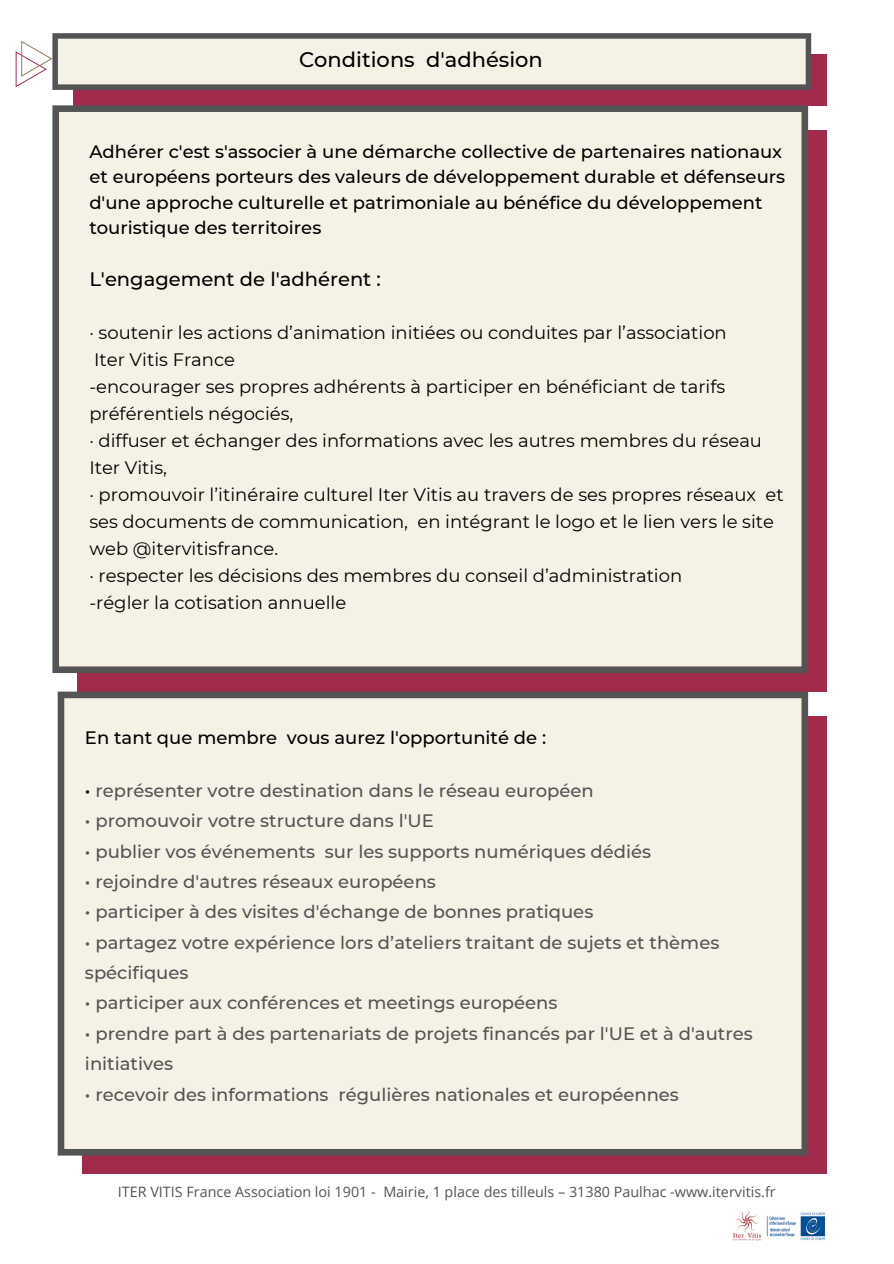
<style>
.page{position:relative;width:894px;height:1264px;background:#fff}
.page>*{position:absolute;margin:0;border:0;box-sizing:border-box;transform-origin:0 0}
.t1{font:500 21px "Montserrat";color:#000}
.t2{font:500 19.5px "Montserrat";color:#000}
.t3{font:18px/27px "Montserrat";color:#000}
.t4{font:500 18px/30.3px "Montserrat";color:#545454}
.t5{font:500 18px/25px "Montserrat";color:#000}
.t6{font:14.4px "Open Sans";color:#545454}
.s1{color:#000}
</style>
<div class="page">
<svg style="left:16px;top:33px;width:795px;height:90px;background:#cdb2b2"></svg>
<div style="left:78px;top:130px;width:748px;height:561px;background:#a22a4a"></div>
<div style="left:52px;top:105px;width:755px;height:568px;background:#f6f1e5"></div>
<div style="left:83px;top:716px;width:743px;height:458px;background:#a22a4a"></div>
<div style="left:58px;top:691px;width:749px;height:464px;background:#f6f1e5"></div>
<img style="left:733px;top:1209px;width:92px;height:31px">
<p class="t1" style="left:299px;top:47px;width:245px">Conditions d'adhésion</p>
<h1 class="t5" style="left:89px;top:139px;width:697px">Adhérer c'est s'associer à une démarche collective de partenaires nationaux et européens porteurs des valeurs de développement durable et défenseurs d'une approche culturelle et patrimoniale au bénéfice du développement touristique des territoires</h1>
<h3 class="t2" style="left:89px;top:267px;width:293px">L'engagement de l'adhérent :</h3>
<h2 class="t3" style="left:89px;top:318px;width:695px">· soutenir les actions d’animation initiées ou conduites par l’association<br>Iter Vitis France<br>-encourager ses propres adhérents à participer en bénéficiant de tarifs préférentiels négociés,<br>· diffuser et échanger des informations avec les autres membres du réseau Iter Vitis,<br>· promouvoir l’itinéraire culturel Iter Vitis au travers de ses propres réseaux et ses documents de communication, en intégrant le logo et le lien vers le site web @itervitisfrance.<br>· respecter les décisions des membres du conseil d’administration<br>-régler la cotisation annuelle</h2>
<h1 class="t5" style="left:85px;top:724px;width:462px">En tant que membre vous aurez l'opportunité de :</h1>
<h2 class="t4" style="left:85px;top:775px;width:510px"><span class="s1">•</span> représenter votre destination dans le réseau européen</h2>
<h2 class="t4" style="left:85px;top:805px;width:350px">• promouvoir votre structure dans l'UE</h2>
<h2 class="t4" style="left:85px;top:835px;width:567px">• publier vos événements sur les supports numériques dédiés</h2>
<h2 class="t4" style="left:85px;top:866px;width:352px">• rejoindre d'autres réseaux européens</h2>
<h2 class="t4" style="left:85px;top:896px;width:509px">• participer à des visites d'échange de bonnes pratiques</h2>
<h2 class="t4" style="left:85px;top:927px;width:635px">• partagez votre expérience lors d’ateliers traitant de sujets et thèmes spécifiques</h2>
<h2 class="t4" style="left:85px;top:987px;width:474px">• participer aux conférences et meetings européens</h2>
<h2 class="t4" style="left:85px;top:1018px;width:669px">• prendre part à des partenariats de projets financés par l'UE et à d'autres initiatives</h2>
<h2 class="t4" style="left:85px;top:1078px;width:595px">• recevoir des informations régulières nationales et européennes</h2>
<p class="t6" style="left:118px;top:1181px;width:659px">ITER VITIS France Association loi 1901 - Mairie, 1 place des tilleuls – 31380 Paulhac -www.itervitis.fr</p>
</div>
